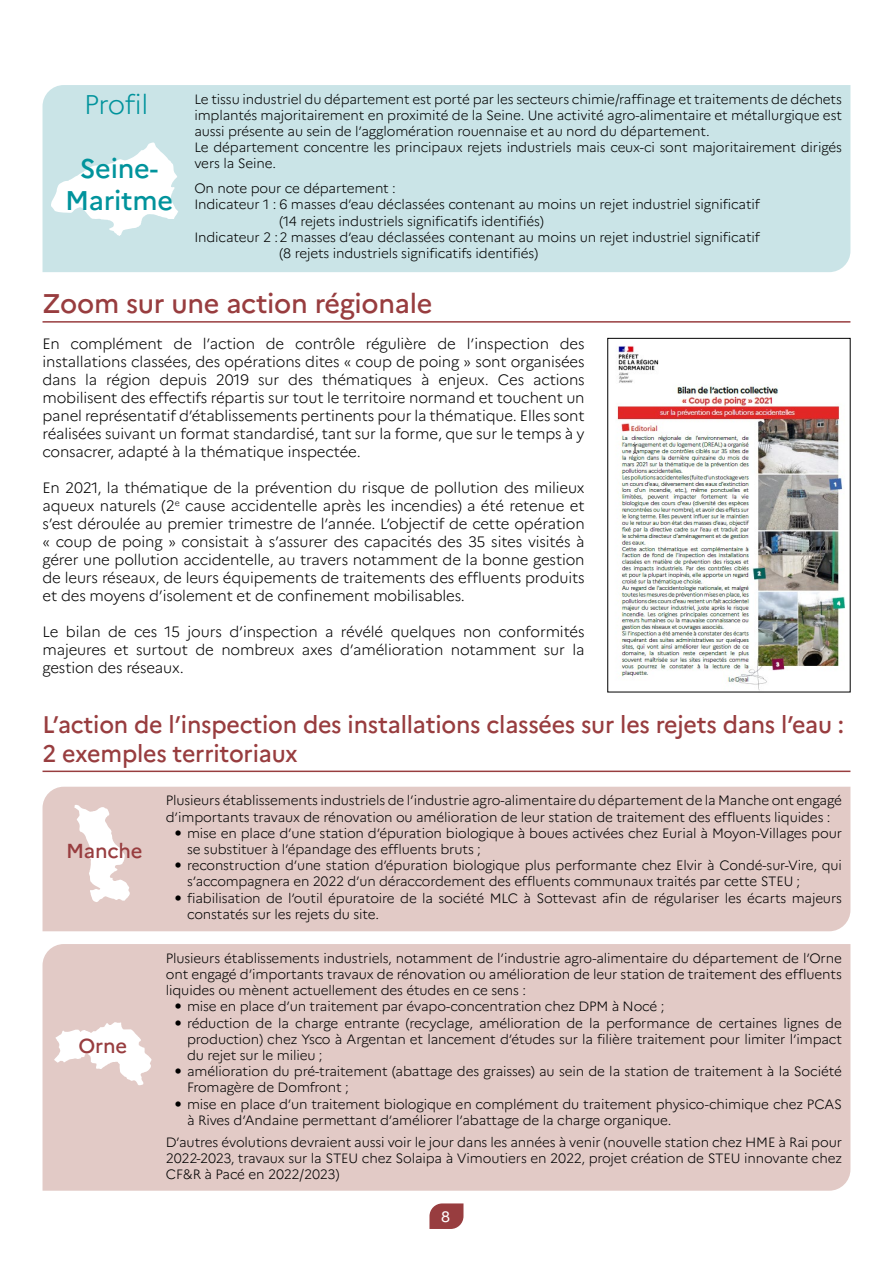
<style>
.page{position:relative;width:893px;height:1263px;background:#fff}
.page>*{position:absolute;margin:0;border:0;box-sizing:border-box;transform-origin:0 0}
.t1{font:500 27px "Marianne";letter-spacing:-.01em;color:#983d3f}
.t2{font:500 27px/32.4px "Marianne";letter-spacing:-.01em;color:#00939c;text-align:center}
.t3{font:300 27px "Marianne";letter-spacing:-.02em;color:#00939c}
.t4{font:500 24px/28.8px "Marianne";letter-spacing:-.01em;color:#983d3f}
.t5{font:500 20.25px "Marianne";letter-spacing:-.01em;color:#983d3f}
.t6{font:300 15px/18px "Marianne";letter-spacing:-.01em;color:#000;text-align:justify}
.t7{font:15px "Marianne";color:#fff}
.t8{font:300 13.5px/16.2px "Marianne";letter-spacing:-.01em;color:#000}
</style>
<div class="page">
<svg style="left:429px;top:1203px;width:34px;height:26px"></svg>
<div style="left:43px;top:85px;width:807px;height:187px;background:#cae4e7"></div>
<svg style="left:51px;top:142px;width:127px;height:94px"></svg>
<div style="left:43px;top:944px;width:807px;height:247px;background:#e2cac6"></div>
<div style="left:43px;top:787px;width:807px;height:144px;background:#e2cac6"></div>
<svg style="left:74px;top:804px;width:56px;height:98px"></svg>
<svg style="left:54px;top:1022px;width:98px;height:63px"></svg>
<hr style="left:43px;top:321px;width:807px;height:2px;background:#983d3f">
<hr style="left:43px;top:770px;width:807px;height:2px;background:#983d3f">
<img style="left:617px;top:346px;width:229px;height:344px">
<svg style="left:175px;top:1004px;width:6px;height:5px"></svg>
<svg style="left:175px;top:1020px;width:6px;height:5px"></svg>
<svg style="left:175px;top:1068px;width:6px;height:6px"></svg>
<svg style="left:175px;top:1101px;width:6px;height:5px"></svg>
<svg style="left:175px;top:830px;width:6px;height:5px"></svg>
<svg style="left:175px;top:862px;width:6px;height:6px"></svg>
<svg style="left:175px;top:895px;width:6px;height:5px"></svg>
<h1 class="t3" style="left:84px;top:83px;width:66px">Profil</h1>
<p class="t8" style="left:194px;top:90px;width:649px">Le tissu industriel du département est porté par les secteurs chimie/raffinage et traitements de déchets implantés majoritairement en proximité de la Seine. Une activité agro-alimentaire et métallurgique est aussi présente au sein de l’agglomération rouennaise et au nord du département.<br>Le département concentre les principaux rejets industriels mais ceux-ci sont majoritairement dirigés vers la Seine.</p>
<p class="t8" style="left:194px;top:179px;width:203px">On note pour ce département :</p>
<p class="t8" style="left:194px;top:195px;width:567px">Indicateur 1 : 6 masses d’eau déclassées contenant au moins un rejet industriel significatif</p>
<p class="t8" style="left:279px;top:212px;width:266px">(14 rejets industriels significatifs identifiés)</p>
<p class="t8" style="left:194px;top:228px;width:567px">Indicateur 2 :2 masses d’eau déclassées contenant au moins un rejet industriel significatif</p>
<p class="t8" style="left:279px;top:244px;width:260px">(8 rejets industriels significatifs identifiés)</p>
<h1 class="t2" style="left:65px;top:150px;width:110px">Seine-<br>Maritme</h1>
<h1 class="t1" style="left:43px;top:282px;width:392px">Zoom sur une action régionale</h1>
<p class="t6" style="left:43px;top:334px;width:544px">En complément de l’action de contrôle régulière de l’inspection des installations classées, des opérations dites « coup de poing » sont organisées dans la région depuis 2019 sur des thématiques à enjeux. Ces actions mobilisent des effectifs répartis sur tout le territoire normand et touchent un panel représentatif d’établissements pertinents pour la thématique. Elles sont réalisées suivant un format standardisé, tant sur la forme, que sur le temps à y consacrer, adapté à la thématique inspectée.</p>
<p class="t6" style="left:43px;top:478px;width:544px">En 2021, la thématique de la prévention du risque de pollution des milieux aqueux naturels (2<sup>e</sup> cause accidentelle après les incendies) a été retenue et s’est déroulée au premier trimestre de l’année. L’objectif de cette opération « coup de poing » consistait à s’assurer des capacités des 35 sites visités à gérer une pollution accidentelle, au travers notamment de la bonne gestion de leurs réseaux, de leurs équipements de traitements des effluents produits et des moyens d’isolement et de confinement mobilisables.</p>
<p class="t6" style="left:43px;top:622px;width:544px">Le bilan de ces 15 jours d’inspection a révélé quelques non conformités majeures et surtout de nombreux axes d’amélioration notamment sur la gestion des réseaux.</p>
<h2 class="t4" style="left:43px;top:708px;width:803px">L’action de l’inspection des installations classées sur les rejets dans l’eau :<br>2 exemples territoriaux</h2>
<h3 class="t5" style="left:66px;top:835px;width:78px">Manche</h3>
<h3 class="t5" style="left:78px;top:1030px;width:50px">Orne</h3>
<p class="t8" style="left:166px;top:791px;width:678px">Plusieurs établissements industriels de l’industrie agro-alimentaire du département de la Manche ont engagé</p>
<p class="t8" style="left:166px;top:807px;width:666px">d’importants travaux de rénovation ou amélioration de leur station de traitement des effluents liquides :</p>
<p class="t8" style="left:187px;top:824px;width:656px">mise en place d’une station d’épuration biologique à boues activées chez Eurial à Moyon-Villages pour</p>
<p class="t8" style="left:187px;top:840px;width:295px">se substituer à l’épandage des effluents bruts ;</p>
<p class="t8" style="left:187px;top:856px;width:656px">reconstruction d’une station d’épuration biologique plus performante chez Elvir à Condé-sur-Vire, qui</p>
<p class="t8" style="left:187px;top:872px;width:615px">s’accompagnera en 2022 d’un déraccordement des effluents communaux traités par cette STEU ;</p>
<p class="t8" style="left:187px;top:888px;width:656px">fiabilisation de l’outil épuratoire de la société MLC à Sottevast afin de régulariser les écarts majeurs</p>
<p class="t8" style="left:187px;top:905px;width:193px">constatés sur les rejets du site.</p>
<p class="t8" style="left:166px;top:949px;width:678px">Plusieurs établissements industriels, notamment de l’industrie agro-alimentaire du département de l’Orne</p>
<p class="t8" style="left:166px;top:965px;width:678px">ont engagé d’importants travaux de rénovation ou amélioration de leur station de traitement des effluents</p>
<p class="t8" style="left:166px;top:981px;width:362px">liquides ou mènent actuellement des études en ce sens :</p>
<p class="t8" style="left:187px;top:997px;width:479px">mise en place d’un traitement par évapo-concentration chez DPM à Nocé ;</p>
<p class="t8" style="left:187px;top:1013px;width:656px">réduction de la charge entrante (recyclage, amélioration de la performance de certaines lignes de</p>
<p class="t8" style="left:187px;top:1030px;width:656px">production) chez Ysco à Argentan et lancement d’études sur la filière traitement pour limiter l’impact</p>
<p class="t8" style="left:187px;top:1046px;width:137px">du rejet sur le milieu ;</p>
<p class="t8" style="left:187px;top:1062px;width:656px">amélioration du pré-traitement (abattage des graisses) au sein de la station de traitement à la Société</p>
<p class="t8" style="left:187px;top:1078px;width:163px">Fromagère de Domfront ;</p>
<p class="t8" style="left:187px;top:1094px;width:656px">mise en place d’un traitement biologique en complément du traitement physico-chimique chez PCAS</p>
<p class="t8" style="left:187px;top:1111px;width:486px">à Rives d’Andaine permettant d’améliorer l’abattage de la charge organique.</p>
<p class="t8" style="left:166px;top:1133px;width:678px;text-align:justify">D’autres évolutions devraient aussi voir le jour dans les années à venir (nouvelle station chez HME à Rai pour 2022-2023, travaux sur la STEU chez Solaipa à Vimoutiers en 2022, projet création de STEU innovante chez CF&amp;R à Pacé en 2022/2023)</p>
<p class="t7" style="left:441px;top:1205px;width:10px">8</p>
</div>
